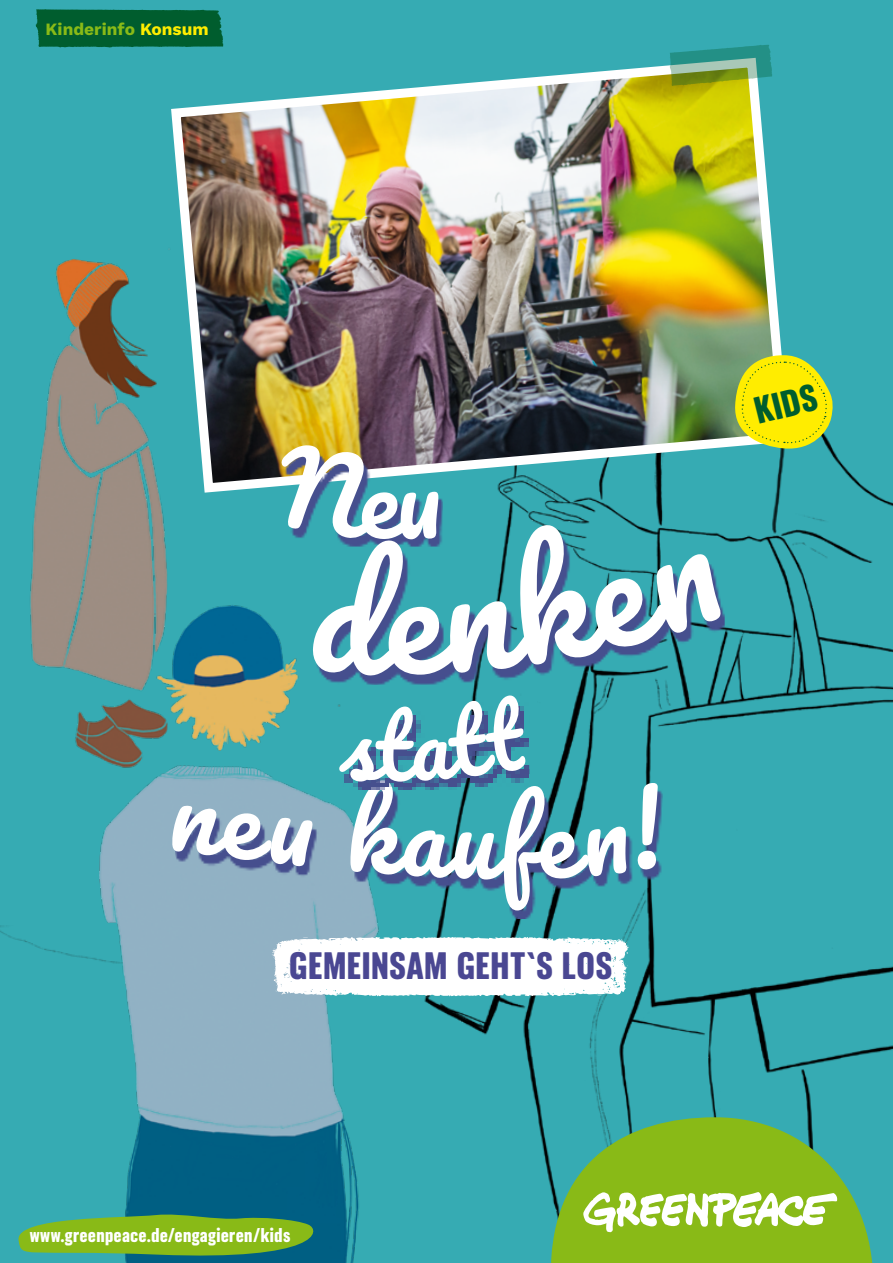
<style>
.page{position:relative;width:893px;height:1263px;background:#fff}
.page>*{position:absolute;margin:0;border:0;box-sizing:border-box;transform-origin:0 0}
.t1{font:99px "Pacifico";color:#fff}
.t2{font:85.5px "Pacifico";color:#fff}
.t3{font:33px "Zodiac Sans";color:#4a4792}
.t4{font:32.7px "Zodiac Sans";color:#005d2e}
.t5{font:17.25px "Zodiac Sans";letter-spacing:.005em;color:#fff}
.t6{font:700 17.25px "Work Sans";color:#89ba17}
.s1{color:#ffed00}
</style>
<div class="page">
<img style="left:0;top:0;width:893px;height:1263px">
<img style="left:166px;top:53px;width:628px;height:444px">
<svg style="left:670px;top:45px;width:102px;height:41px;background:#60a275"></svg>
<svg style="left:734px;top:355px;width:100px;height:96px;background:#d2da28"></svg>
<svg style="left:36px;top:9px;width:187px;height:38px;background:#026034"></svg>
<svg style="left:272px;top:937px;width:357px;height:59px"></svg>
<svg style="left:15px;top:1212px;width:306px;height:49px;background:#61a543"></svg>
<svg style="left:546px;top:1117px;width:332px;height:146px;background:#6fb343"></svg>
<svg style="left:583px;top:1192px;width:254px;height:40px"></svg>
<svg style="left:175px;top:788px;width:487px;height:131px;background:#64a1b4"></svg>
<svg style="left:316px;top:678px;width:409px;height:7px;background:#3694a4"></svg>
<svg style="left:171px;top:804px;width:142px;height:63px;background:#7087ac"></svg>
<svg style="left:539px;top:782px;width:133px;height:97px;background:#37859d"></svg>
<svg style="left:271px;top:441px;width:456px;height:237px;background:#428d9f"></svg>
<svg style="left:338px;top:693px;width:191px;height:187px;background:#3d89a4"></svg>
<p class="t6" style="left:46px;top:16px;width:165px">Kinderinfo <span class="s1">Konsum</span></p>
<h2 class="t2" style="left:375px;top:702px;width:35px">t</h2>
<h1 class="t1" style="left:499px;top:787px;width:38px">f</h1>
<h3 class="t3" style="left:289px;top:949px;width:325px">GEMEINSAM GEHT`S LOS</h3>
<p class="t5" style="left:30px;top:1226px;width:262px">www.greenpeace.de/engagieren/kids</p>
<h3 class="t4" style="left:751px;top:395px;width:65px;rotate:-14deg">KIDS</h3>
</div>
